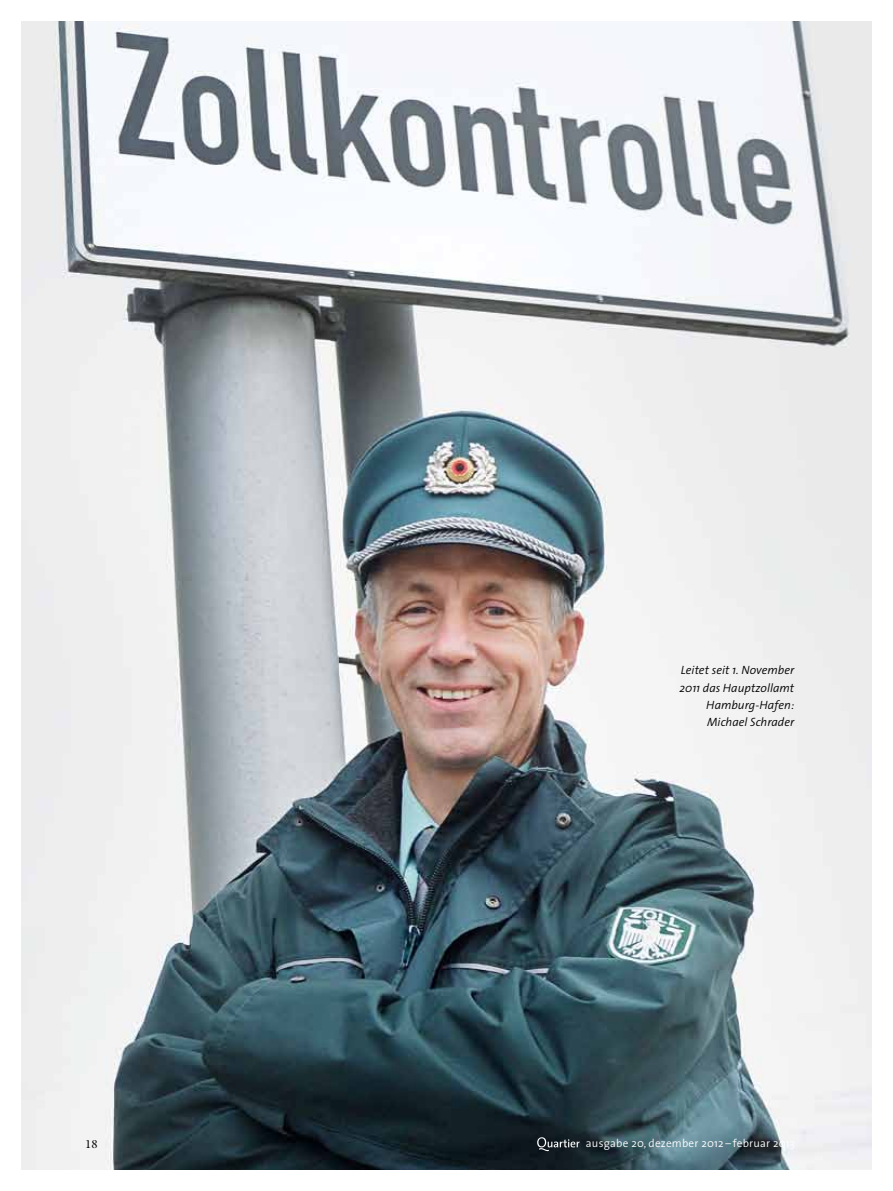
<style>
.page{position:relative;width:893px;height:1191px;background:#fff}
.page>*{position:absolute;margin:0;border:0;box-sizing:border-box;transform-origin:0 0}
.t1{font:italic 300 12px/17.2px "The Sans";color:#000;text-align:right}
.t2{font:11.4px "Galliard";color:#000}
.t3{font:300 11.25px "The Sans";letter-spacing:.02em;color:#fff}
</style>
<div class="page">
<img style="left:21px;top:21px;width:851px;height:1148px">
<svg style="left:537px;top:1137px;width:43px;height:14px"></svg>
<p class="t1" style="left:679px;top:661px;width:116px">Leitet seit 1. November<br>2011 das Hauptzollamt<br>Hamburg-Hafen:<br>Michael Schrader</p>
<p class="t2" style="left:85px;top:1136px;width:14px">18</p>
<p class="t3" style="left:586px;top:1134px;width:211px">ausgabe 20, dezember 2012 – februar 2013</p>
</div>
